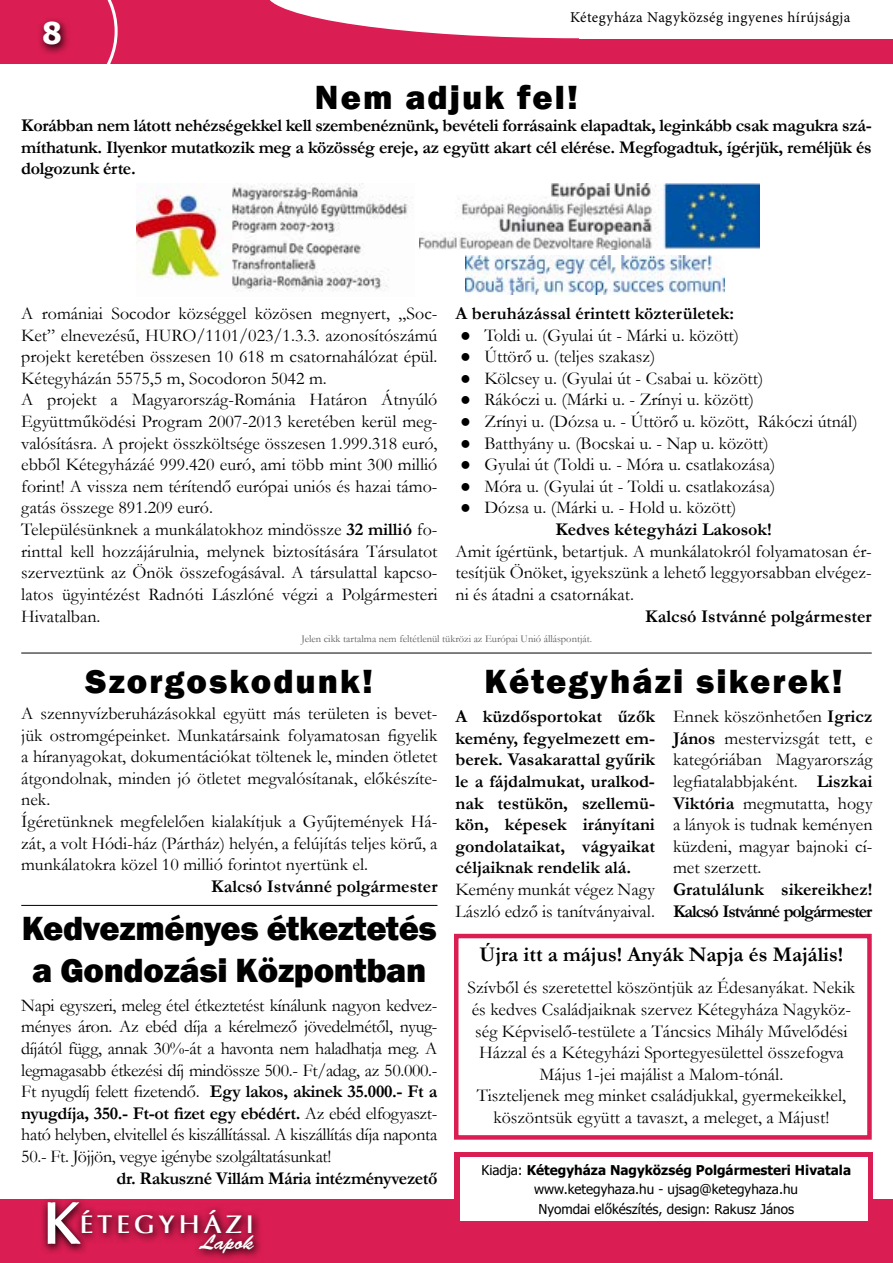
<style>
.page{position:relative;width:893px;height:1263px;background:#fff}
.page>*{position:absolute;margin:0;border:0;box-sizing:border-box;transform-origin:0 0}
.t1{font:700 60px "Optima";color:#fff}
.t2{font:800 34.5px "Franklin Gothic";letter-spacing:.06em;color:#000}
.t3{font:800 34.5px/41.4px "Franklin Gothic";letter-spacing:-.01em;color:#000;text-align:center}
.t4{font:700 30px "Tahoma";color:#fff}
.t5{font:700 25.5px "Optima";letter-spacing:.145em;color:#fff}
.t6{font:700 21px "Garamond";color:#000}
.t7{font:21px "Brush Script Std";color:#fff}
.t8{font:18px/21.6px "Garamond";color:#000}
.t9{font:700 18px/21.6px "Garamond";color:#000;text-align:justify}
.t10{font:700 18px/21.6px "Garamond";letter-spacing:-.035em;color:#000}
.t11{font:700 18px "Garamond";letter-spacing:-.02em;color:#000}
.t12{font:15px "Minion Pro";letter-spacing:.03em;color:#000}
.t13{font:13.5px/19.5px "Tahoma";color:#000;text-align:center}
.t14{font:10.5px "Garamond";color:#58595b}
.s1{font-weight:700}
</style>
<div class="page">
<div style="left:0;top:0;width:893px;height:64px;background:#da1d52"></div>
<div style="left:0;top:1199px;width:893px;height:64px;background:#da1d52"></div>
<svg style="left:106px;top:0;width:12px;height:64px"></svg>
<svg style="left:40px;top:19px;width:28px;height:35px"></svg>
<svg style="left:270px;top:0;width:310px;height:38px"></svg>
<div style="left:580px;top:0;width:313px;height:38px;background:#fff"></div>
<svg style="left:89px;top:1207px;width:171px;height:35px"></svg>
<svg style="left:42px;top:1199px;width:47px;height:54px"></svg>
<svg style="left:194px;top:1229px;width:67px;height:30px"></svg>
<div style="left:454px;top:1152px;width:418px;height:77px;background:#da1d52"></div>
<div style="left:460px;top:1157px;width:407px;height:64px;background:#fff"></div>
<div style="left:454px;top:934px;width:418px;height:206px;border:4px solid #da1d52"></div>
<hr style="left:21px;top:653px;width:851px;height:1px;background:#000">
<img style="left:137px;top:184px;width:273px;height:108px">
<img style="left:419px;top:184px;width:341px;height:65px">
<img style="left:466px;top:255px;width:258px;height:39px">
<hr style="left:21px;top:905px;width:416px;height:1px;background:#000">
<h3 class="t4" style="left:43px;top:12px;width:21px">8</h3>
<p class="t12" style="left:570px;top:7px;width:282px">Kétegyháza Nagyközség ingyenes hírújságja</p>
<h2 class="t2" style="left:315px;top:75px;width:264px">Nem adjuk fel!</h2>
<p class="t9" style="left:21px;top:115px;width:852px">Korábban nem látott nehézségekkel kell szembenéznünk, bevételi forrásaink elapadtak, leginkább csak magukra szá&shy;míthatunk. Ilyenkor mutatkozik meg a közösség ereje, az együtt akart cél elérése. Megfogadtuk, ígérjük, reméljük és dolgozunk érte.</p>
<p class="t8" style="left:21px;top:302px;width:418px">A romániai Socodor községgel közösen megnyert, „Soc-Ket” elnevezésű, HURO/1101/023/1.3.3. azonosítószámú projekt keretében összesen 10 618 m csatornahálózat épül.<br>Kétegyházán 5575,5 m, Socodoron 5042 m.<br>A projekt a Magyarország-Románia Határon Átnyúló Együttműködési Program 2007-2013 keretében kerül meg&shy;valósításra. A projekt összköltsége összesen 1.999.318 euró, ebből Kétegyházáé 999.420 euró, ami több mint 300 millió forint! A vissza nem térítendő európai uniós és hazai támo&shy;gatás összege 891.209 euró.<br>Településünknek a munkálatokhoz mindössze <span class="s1">32 millió</span> fo&shy;rinttal kell hozzájárulnia, melynek biztosítására Társulatot szerveztünk az Önök összefogásával. A társulattal kapcso&shy;latos ügyintézést Radnóti Lászlóné végzi a Polgármesteri Hivatalban.</p>
<p class="t9" style="left:455px;top:303px;width:280px">A beruházással érintett közterületek:</p>
<p class="t8" style="left:460px;top:324px;width:281px">● Toldi u. (Gyulai út - Márki u. között)</p>
<p class="t8" style="left:460px;top:345px;width:197px">● Úttörő u. (teljes szakasz)</p>
<p class="t8" style="left:460px;top:367px;width:305px">● Kölcsey u. (Gyulai út - Csabai u. között)</p>
<p class="t8" style="left:460px;top:389px;width:296px">● Rákóczi u. (Márki u. - Zrínyi u. között)</p>
<p class="t8" style="left:460px;top:410px;width:399px">● Zrínyi u. (Dózsa u. - Úttörő u. között, Rákóczi útnál)</p>
<p class="t8" style="left:460px;top:432px;width:310px">● Batthyány u. (Bocskai u. - Nap u. között)</p>
<p class="t8" style="left:460px;top:453px;width:317px">● Gyulai út (Toldi u. - Móra u. csatlakozása)</p>
<p class="t8" style="left:460px;top:475px;width:317px">● Móra u. (Gyulai út - Toldi u. csatlakozása)</p>
<p class="t8" style="left:460px;top:497px;width:278px">● Dózsa u. (Márki u. - Hold u. között)</p>
<p class="t9" style="left:555px;top:519px;width:218px">Kedves kétegyházi Lakosok!</p>
<p class="t8" style="left:455px;top:540px;width:418px;text-align:justify">Amit ígértünk, betartjuk. A munkálatokról folyamatosan ér&shy;tesítjük Önöket, igyekszünk a lehető leggyorsabban elvégez&shy;ni és átadni a csatornákat.</p>
<p class="t9" style="left:645px;top:605px;width:228px">Kalcsó Istvánné polgármester</p>
<p class="t14" style="left:302px;top:632px;width:292px">Jelen cikk tartalma nem feltétlenül tükrözi az Európai Unió álláspontját.</p>
<h2 class="t2" style="left:86px;top:659px;width:289px">Szorgoskodunk!</h2>
<p class="t8" style="left:21px;top:702px;width:418px">A szennyvízberuházásokkal együtt más területen is bevet&shy;jük ostromgépeinket. Munkatársaink folyamatosan figyelik a híranyagokat, dokumentációkat töltenek le, minden ötletet átgondolnak, minden jó ötletet megvalósítanak, előkészíte&shy;nek.<br>Ígéretünknek megfelelően kialakítjuk a Gyűjtemények Há&shy;zát, a volt Hódi-ház (Pártház) helyén, a felújítás teljes körű, a munkálatokra közel 10 millió forintot nyertünk el.</p>
<p class="t9" style="left:211px;top:875px;width:228px">Kalcsó Istvánné polgármester</p>
<h2 class="t3" style="left:22px;top:908px;width:417px">Kedvezményes étkeztetés a Gondozási Központban</h2>
<p class="t8" style="left:21px;top:994px;width:418px;text-align:justify">Napi egyszeri, meleg étel étkeztetést kínálunk nagyon kedvez&shy;ményes áron. Az ebéd díja a kérelmező jövedelmétől, nyug&shy;díjától függ, annak 30%-át a havonta nem haladhatja meg. A legmagasabb étkezési díj mindössze 500.- Ft/adag, az 50.000.- Ft nyugdíj felett fizetendő. <span class="s1">Egy lakos, akinek 35.000.- Ft a nyugdíja, 350.- Ft-ot fizet egy ebédért.</span> Az ebéd elfogyaszt&shy;ható helyben, elvitellel és kiszállítással. A kiszállítás díja naponta 50.- Ft. Jöjjön, vegye igénybe szolgáltatásunkat!</p>
<p class="t11" style="left:116px;top:1165px;width:323px">dr. Rakuszné Villám Mária intézményvezető</p>
<h1 class="t1" style="left:43px;top:1187px;width:41px">K</h1>
<h3 class="t5" style="left:80px;top:1209px;width:176px">ÉTEGYHÁZI</h3>
<p class="t7" style="left:200px;top:1230px;width:55px">Lapok</p>
<h2 class="t2" style="left:484px;top:659px;width:360px">Kétegyházi sikerek!</h2>
<p class="t9" style="left:455px;top:706px;width:201px">A küzdősportokat űzők kemény, fegyelmezett em&shy;berek. Vasakarattal gyűrik le a fájdalmukat, uralkod&shy;nak testükön, szellemü&shy;kön, képesek irányítani gondolataikat, vágyaikat céljaiknak rendelik alá.</p>
<p class="t8" style="left:455px;top:878px;width:201px">Kemény munkát végez Nagy<br>László edző is tanítványaival.</p>
<p class="t8" style="left:673px;top:705px;width:201px;text-align:justify">Ennek köszönhetően <span class="s1">Igricz János</span> mestervizsgát tett, e kategóriában Magyarország legfiatalabbjaként. <span class="s1">Liszkai Viktória</span> megmutatta, hogy a lányok is tudnak keményen küzdeni, magyar bajnoki cí&shy;met szerzett.</p>
<p class="t10" style="left:673px;top:878px;width:201px">Gratulálunk sikereikhez!<br>Kalcsó Istvánné polgármester</p>
<p class="t6" style="left:480px;top:940px;width:365px">Újra itt a május! Anyák Napja és Majális!</p>
<p class="t8" style="left:468px;top:976px;width:389px;text-align:center">Szívből és szeretettel köszöntjük az Édesanyákat. Nekik és kedves Családjaiknak szervez Kétegyháza Nagyköz&shy;ség Képviselő-testülete a Táncsics Mihály Művelődési Házzal és a Kétegyházi Sportegyesülettel összefogva Május 1-jei majálist a Malom-tónál.<br>Tiszteljenek meg minket családjukkal, gyermekeikkel, köszöntsük együtt a tavaszt, a meleget, a Májust!</p>
<p class="t13" style="left:481px;top:1159px;width:371px">Kiadja: <span class="s1">Kétegyháza Nagyközség Polgármesteri Hivatala </span>www.ketegyhaza.hu - ujsag@ketegyhaza.hu<br>Nyomdai előkészítés, design: Rakusz János</p>
</div>
